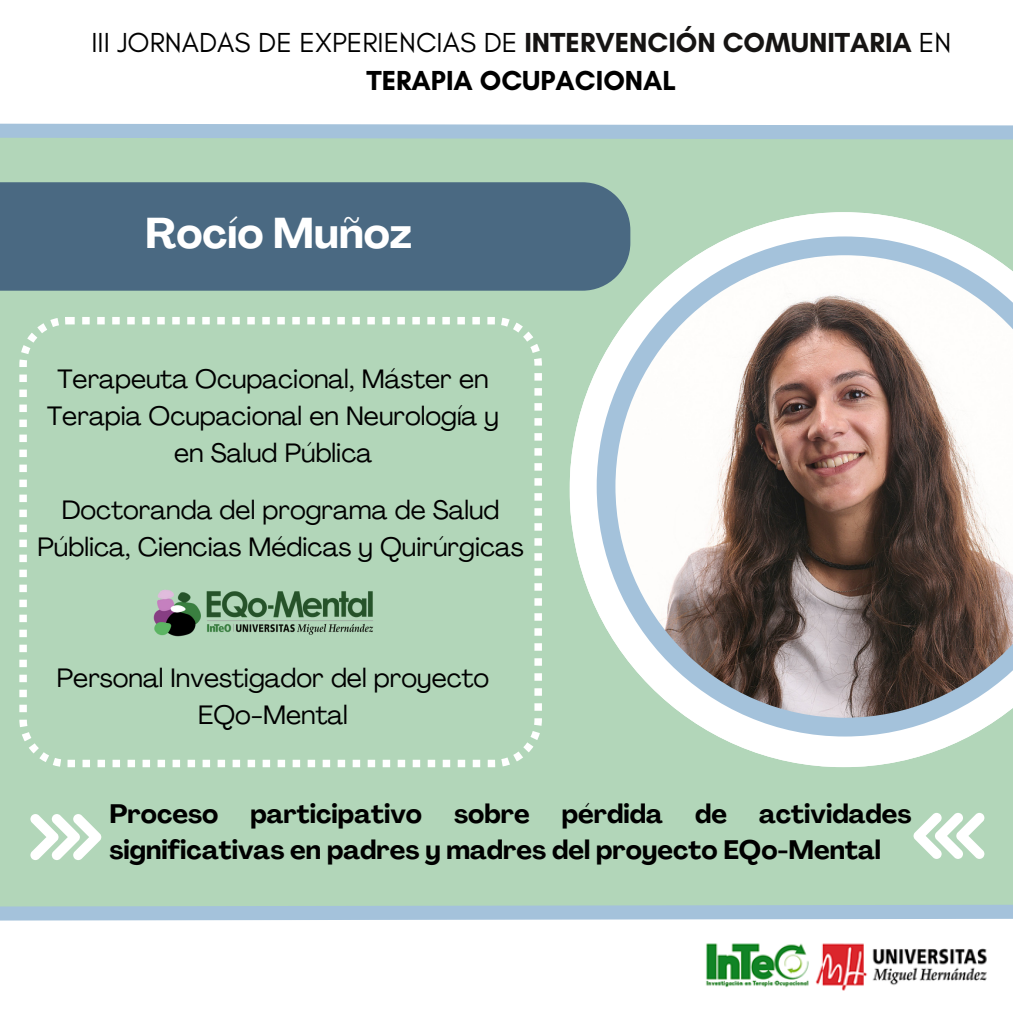
<style>
.page{position:relative;width:1013px;height:1013px;background:#fff}
.page>*{position:absolute;margin:0;border:0;box-sizing:border-box;transform-origin:0 0}
.t1{font:700 42.5px "Agrandir";color:#fff}
.t2{font:28px/38.5px "Glacial Indifference";color:#000;text-align:center}
.t3{font:700 26.38px/36.5px "Agrandir";color:#000}
.t4{font:26.25px/36.5px "Agrandir";color:#000;text-align:center}
.s1{font-weight:700;color:#161413}
.s2{font-weight:700}
</style>
<div class="page">
<div style="left:0;top:147px;width:1012px;height:750px;background:#b2d6b9"></div>
<img style="left:706px;top:943px;width:281px;height:48px">
<svg style="left:569px;top:212px;width:443px;height:555px"></svg>
<svg style="left:596px;top:236px;width:416px;height:500px"></svg>
<div style="left:0;top:182px;width:630px;height:109px;background:#4a6982"></div>
<svg style="left:30px;top:814px;width:71px;height:46px"></svg>
<svg style="left:0;top:123px;width:1012px;height:24px;background:#aeccd1"></svg>
<svg style="left:0;top:897px;width:1012px;height:24px;background:#adccd0"></svg>
<svg style="left:913px;top:812px;width:71px;height:46px"></svg>
<div style="left:19px;top:317px;width:523px;height:450px;background:#b2d6b9"></div>
<img style="left:151px;top:586px;width:225px;height:53px">
<p class="t2" style="left:91px;top:23px;width:861px">III JORNADAS DE EXPERIENCIAS DE <span class="s1">INTERVENCIÓN COMUNITARIA</span> EN<br><span class="s2">TERAPIA OCUPACIONAL</span></p>
<p class="t1" style="left:145px;top:216px;width:268px">Rocío Muñoz</p>
<p class="t4" style="left:47px;top:363px;width:453px">Terapeuta Ocupacional, Máster en<br>Terapia Ocupacional en Neurología y en Salud Pública</p>
<p class="t4" style="left:37px;top:494px;width:488px">Doctoranda del programa de Salud<br>Pública, Ciencias Médicas y Quirúrgicas</p>
<h3 class="t4" style="left:57px;top:662px;width:434px">Personal Investigador del proyecto<br>EQo-Mental</h3>
<p class="t3" style="left:109px;top:798px;width:803px">Proceso participativo sobre pérdida de actividades significativas en padres y madres del proyecto EQo-Mental</p>
</div>
